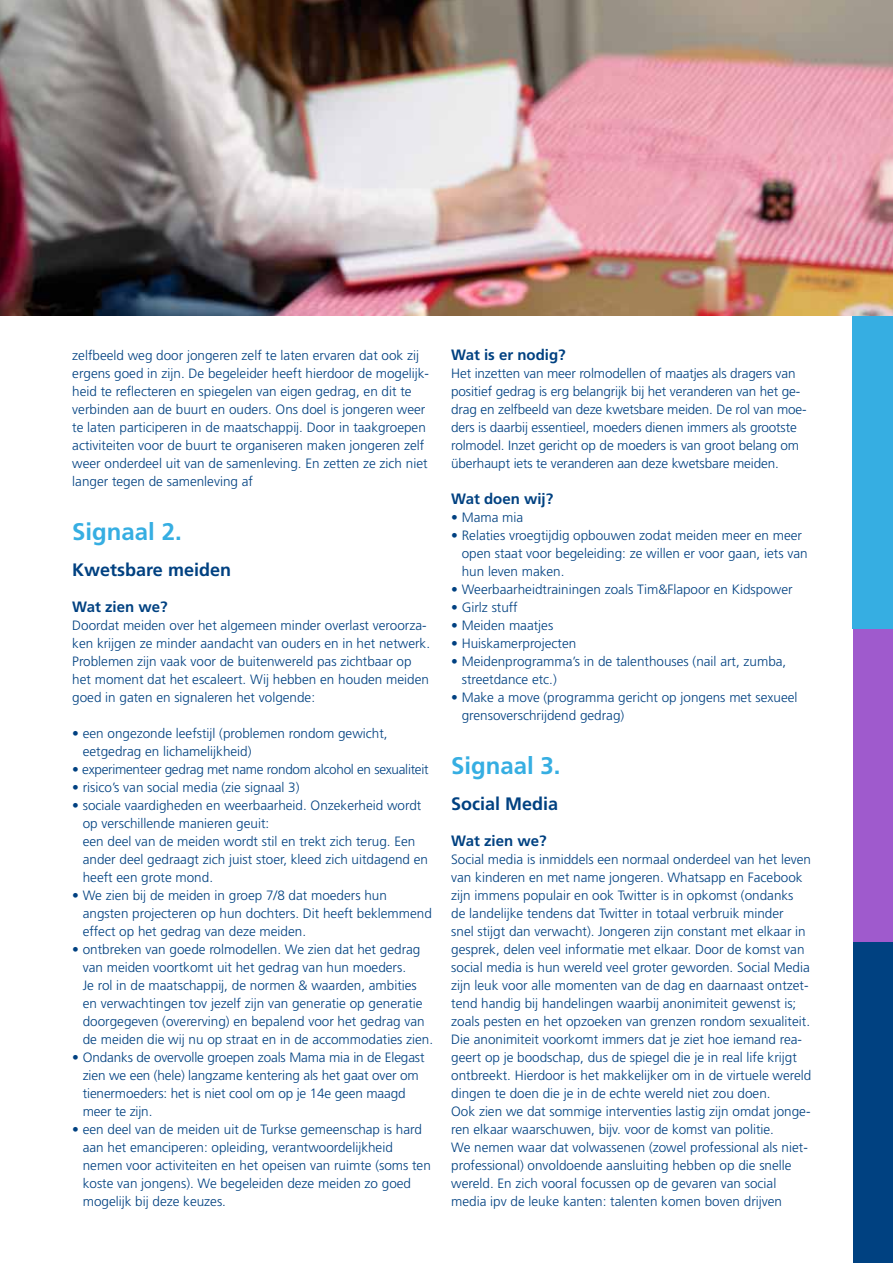
<style>
.page{position:relative;width:893px;height:1263px;background:#fff}
.page>*{position:absolute;margin:0;border:0;box-sizing:border-box;transform-origin:0 0}
.t1{font:700 24px "Frutiger";color:#36aee2}
.t2{font:700 18px "Frutiger";color:#004181}
.t3{font:700 15px "Frutiger";color:#004181}
.t4{font:300 13.5px/18px "Frutiger";color:#004181}
.t5{font:300 13.5px "Frutiger";letter-spacing:-.02em;color:#004181}
</style>
<div class="page">
<div style="left:853px;top:629px;width:40px;height:313px;background:#9f5acd"></div>
<div style="left:853px;top:316px;width:40px;height:313px;background:#36aee2"></div>
<img style="left:0;top:0;width:893px;height:316px">
<p class="t4" style="left:72px;top:346px;width:358px">zelfbeeld weg door jongeren zelf te laten ervaren dat ook zij ergens goed in zijn. De begeleider heeft hierdoor de mogelijk&shy;heid te reflecteren en spiegelen van eigen gedrag, en dit te verbinden aan de buurt en ouders. Ons doel is jongeren weer te laten participeren in de maatschappij. Door in taakgroepen activiteiten voor de buurt te organiseren maken jongeren zelf weer onderdeel uit van de samenleving. En zetten ze zich niet langer tegen de samenleving af</p>
<h1 class="t1" style="left:72px;top:518px;width:111px">Signaal 2.</h1>
<h2 class="t2" style="left:72px;top:559px;width:160px">Kwetsbare meiden</h2>
<p class="t3" style="left:72px;top:598px;width:97px">Wat zien we?</p>
<p class="t4" style="left:72px;top:616px;width:359px">Doordat meiden over het algemeen minder overlast veroorza&shy;ken krijgen ze minder aandacht van ouders en in het netwerk.<br>Problemen zijn vaak voor de buitenwereld pas zichtbaar op het moment dat het escaleert. Wij hebben en houden meiden goed in gaten en signaleren het volgende:</p>
<p class="t4" style="left:83px;top:724px;width:306px;text-indent:-11px">• een ongezonde leefstijl (problemen rondom gewicht, eetgedrag en lichamelijkheid)</p>
<p class="t5" style="left:72px;top:762px;width:358px">• experimenteer gedrag met name rondom alcohol en sexualiteit</p>
<p class="t4" style="left:72px;top:778px;width:229px">• risico’s van social media (zie signaal 3)</p>
<p class="t4" style="left:83px;top:796px;width:347px;text-indent:-11px">• sociale vaardigheden en weerbaarheid. Onzekerheid wordt op verschillende manieren geuit:<br>een deel van de meiden wordt stil en trekt zich terug. Een ander deel gedraagt zich juist stoer, kleed zich uitdagend en heeft een grote mond.</p>
<p class="t4" style="left:83px;top:886px;width:351px;text-indent:-11px">• We zien bij de meiden in groep 7/8 dat moeders hun angsten projecteren op hun dochters. Dit heeft beklemmend effect op het gedrag van deze meiden.</p>
<p class="t4" style="left:83px;top:940px;width:352px;text-indent:-11px">• ontbreken van goede rolmodellen. We zien dat het gedrag van meiden voortkomt uit het gedrag van hun moeders.<br>Je rol in de maatschappij, de normen &amp; waarden, ambities en verwachtingen tov jezelf zijn van generatie op generatie doorgegeven (overerving) en bepalend voor het gedrag van de meiden die wij nu op straat en in de accommodaties zien.</p>
<p class="t4" style="left:83px;top:1048px;width:343px;text-indent:-11px">• Ondanks de overvolle groepen zoals Mama mia in de Elegast zien we een (hele) langzame kentering als het gaat over om tienermoeders: het is niet cool om op je 14e geen maagd meer te zijn.</p>
<p class="t4" style="left:83px;top:1120px;width:350px;text-indent:-11px">• een deel van de meiden uit de Turkse gemeenschap is hard aan het emanciperen: opleiding, verantwoordelijkheid nemen voor activiteiten en het opeisen van ruimte (soms ten koste van jongens). We begeleiden deze meiden zo goed mogelijk bij deze keuzes.</p>
<p class="t3" style="left:451px;top:346px;width:116px">Wat is er nodig?</p>
<p class="t4" style="left:451px;top:364px;width:357px">Het inzetten van meer rolmodellen of maatjes als dragers van positief gedrag is erg belangrijk bij het veranderen van het ge&shy;drag en zelfbeeld van deze kwetsbare meiden. De rol van moe&shy;ders is daarbij essentieel, moeders dienen immers als grootste rolmodel. Inzet gericht op de moeders is van groot belang om überhaupt iets te veranderen aan deze kwetsbare meiden.</p>
<p class="t3" style="left:451px;top:490px;width:103px">Wat doen wij?</p>
<p class="t4" style="left:451px;top:508px;width:73px">• Mama mia</p>
<p class="t4" style="left:462px;top:526px;width:347px;text-indent:-11px">• Relaties vroegtijdig opbouwen zodat meiden meer en meer open staat voor begeleiding: ze willen er voor gaan, iets van hun leven maken.</p>
<p class="t4" style="left:451px;top:580px;width:343px">• Weerbaarheidtrainingen zoals Tim&amp;Flapoor en Kidspower</p>
<p class="t4" style="left:451px;top:598px;width:68px">• Girlz stuff</p>
<p class="t4" style="left:451px;top:616px;width:104px">• Meiden maatjes</p>
<p class="t4" style="left:451px;top:634px;width:127px">• Huiskamerprojecten</p>
<p class="t4" style="left:462px;top:652px;width:326px;text-indent:-11px">• Meidenprogramma’s in de talenthouses (nail art, zumba, streetdance etc.)</p>
<p class="t4" style="left:462px;top:688px;width:337px;text-indent:-11px">• Make a move (programma gericht op jongens met sexueel grensoverschrijdend gedrag)</p>
<h1 class="t1" style="left:451px;top:752px;width:111px">Signaal 3.</h1>
<h2 class="t2" style="left:451px;top:793px;width:109px">Social Media</h2>
<p class="t3" style="left:451px;top:832px;width:97px">Wat zien we?</p>
<p class="t4" style="left:451px;top:850px;width:362px">Social media is inmiddels een normaal onderdeel van het leven van kinderen en met name jongeren. Whatsapp en Facebook zijn immens populair en ook Twitter is in opkomst (ondanks<br>de landelijke tendens dat Twitter in totaal verbruik minder<br>snel stijgt dan verwacht). Jongeren zijn constant met elkaar in gesprek, delen veel informatie met elkaar. Door de komst van social media is hun wereld veel groter geworden. Social Media zijn leuk voor alle momenten van de dag en daarnaast ontzet&shy;tend handig bij handelingen waarbij anonimiteit gewenst is; zoals pesten en het opzoeken van grenzen rondom sexualiteit.<br>Die anonimiteit voorkomt immers dat je ziet hoe iemand rea&shy;geert op je boodschap, dus de spiegel die je in real life krijgt ontbreekt. Hierdoor is het makkelijker om in de virtuele wereld dingen te doen die je in de echte wereld niet zou doen.<br>Ook zien we dat sommige interventies lastig zijn omdat jonge&shy;ren elkaar waarschuwen, bijv. voor de komst van politie.<br>We nemen waar dat volwassenen (zowel professional als niet&shy;professional) onvoldoende aansluiting hebben op die snelle wereld. En zich vooral focussen op de gevaren van social media ipv de leuke kanten: talenten komen boven drijven</p>
</div>
